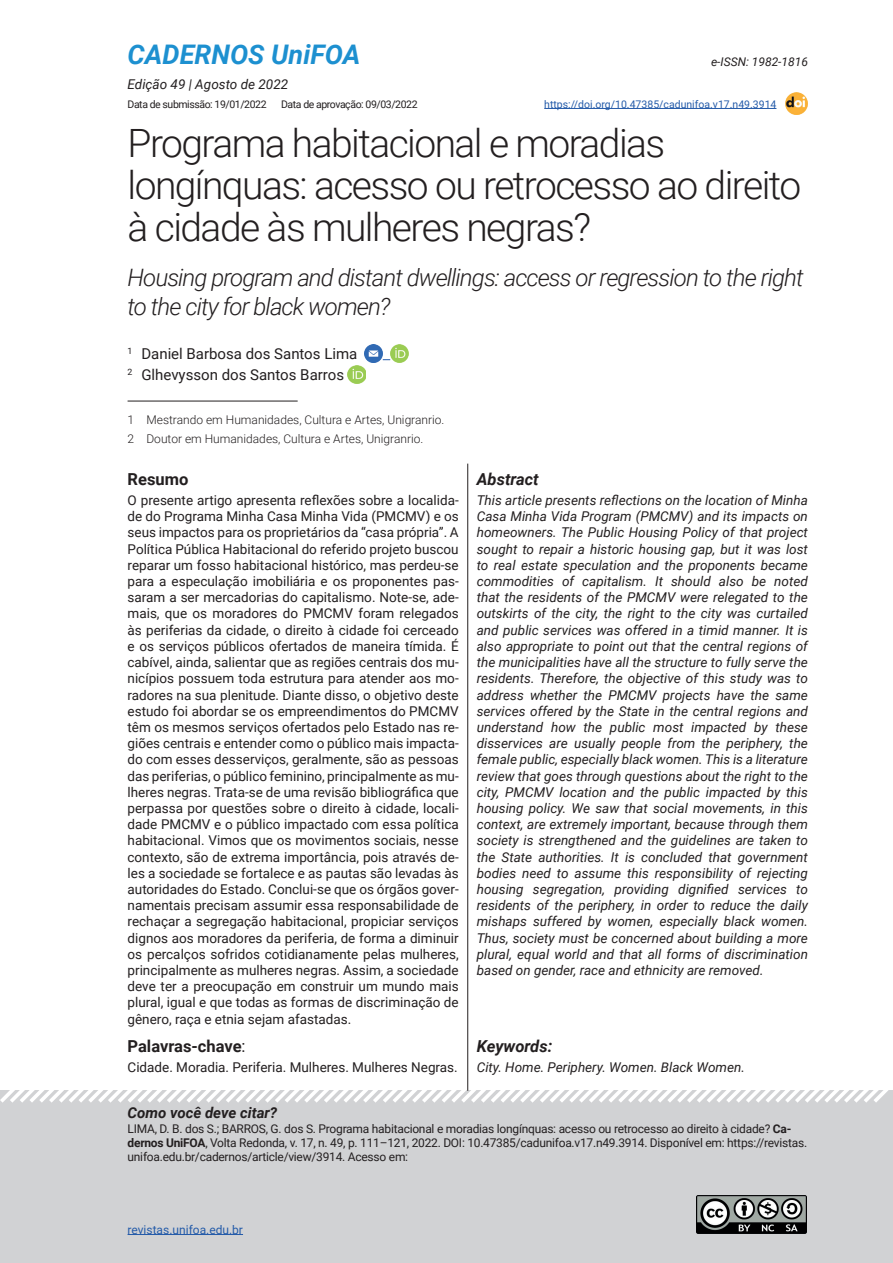
<style>
.page{position:relative;width:893px;height:1263px;background:#fff}
.page>*{position:absolute;margin:0;border:0;box-sizing:border-box;transform-origin:0 0}
.t1{font:300 39px/42px "Roboto";letter-spacing:-.04em;color:#231f20}
.t2{font:italic 700 27px "Roboto";color:#1d90d0}
.t3{font:italic 300 24px/28.8px "Roboto";letter-spacing:-.04em;color:#231f20}
.t4{font:700 16.5px "Roboto";color:#231f20}
.t5{font:italic 700 16.5px "Roboto";color:#231f20}
.t6{font:15px/21px "Roboto";color:#231f20}
.t7{font:italic 700 15px "Roboto";color:#231f20}
.t8{font:13.5px/16.2px "Roboto";color:#231f20;text-align:justify}
.t9{font:italic 13.5px/16.2px "Roboto";color:#231f20;text-align:justify}
.t10{font:12px/14.4px "Roboto";letter-spacing:-.02em;color:#231f20}
.t11{font:300 12px/18.6px "Roboto";color:#231f20}
.t12{font:12px "Roboto";color:#245ba9}
.t13{font:italic 12px "Roboto";color:#231f20}
.t14{font:10.5px "Roboto";letter-spacing:-.04em;color:#231f20}
.t15{font:10.5px "Roboto";color:#245ba9}
.s1{font-weight:400}
.s2{font-weight:700}
</style>
<div class="page">
<div style="left:0;top:1091px;width:893px;height:172px;background:#d1d2d4"></div>
<hr style="left:128px;top:1234px;width:115px;height:1px;background:#245ba9">
<svg style="left:0;top:1079px;width:893px;height:24px"></svg>
<img style="left:697px;top:1195px;width:109px;height:38px">
<img style="left:786px;top:92px;width:22px;height:23px">
<img style="left:365px;top:345px;width:18px;height:18px">
<img style="left:390px;top:345px;width:18px;height:18px">
<img style="left:348px;top:366px;width:18px;height:18px">
<hr style="left:128px;top:401px;width:170px;height:1px;background:#231f20">
<hr style="left:467px;top:464px;width:1px;height:627px;background:#231f20">
<hr style="left:544px;top:108px;width:232px;height:1px;background:#245ba9">
<h2 class="t2" style="left:128px;top:36px;width:235px">CADERNOS UniFOA</h2>
<p class="t9" style="left:128px;top:75px;width:162px">Edição 49 | Agosto de 2022</p>
<p class="t13" style="left:711px;top:54px;width:98px">e-ISSN: 1982-1816</p>
<p class="t14" style="left:128px;top:97px;width:141px">Data de submissão: 19/01/2022</p>
<p class="t14" style="left:281px;top:97px;width:138px">Data de aprovação: 09/03/2022</p>
<p class="t15" style="left:544px;top:97px;width:234px">https://doi.org/10.47385/cadunifoa.v17.n49.3914</p>
<h1 class="t1" style="left:128px;top:120px;width:675px">Programa habitacional e moradias longínquas: acesso ou retrocesso ao direito à cidade às mulheres negras?</h1>
<h3 class="t3" style="left:128px;top:263px;width:678px">Housing program and distant dwellings: access or regression to the right to the city for black women?</h3>
<p class="t6" style="left:128px;top:342px;width:231px"><sup>1</sup> Daniel Barbosa dos Santos Lima<br><sup>2</sup> Glhevysson dos Santos Barros</p>
<p class="t11" style="left:128px;top:410px;width:318px">1 Mestrando em Humanidades, Cultura e Artes, Unigranrio.<br>2 Doutor em Humanidades, Cultura e Artes, Unigranrio.</p>
<p class="t4" style="left:128px;top:467px;width:62px">Resumo</p>
<p class="t8" style="left:128px;top:492px;width:333px">O presente artigo apresenta reflexões sobre a localida&shy;de do Programa Minha Casa Minha Vida (PMCMV) e os seus impactos para os proprietários da “casa própria”. A Política Pública Habitacional do referido projeto buscou reparar um fosso habitacional histórico, mas perdeu-se para a especulação imobiliária e os proponentes pas&shy;saram a ser mercadorias do capitalismo. Note-se, ade&shy;mais, que os moradores do PMCMV foram relegados às periferias da cidade, o direito à cidade foi cerceado e os serviços públicos ofertados de maneira tímida. É cabível, ainda, salientar que as regiões centrais dos mu&shy;nicípios possuem toda estrutura para atender aos mo&shy;radores na sua plenitude. Diante disso, o objetivo deste estudo foi abordar se os empreendimentos do PMCMV têm os mesmos serviços ofertados pelo Estado nas re&shy;giões centrais e entender como o público mais impacta&shy;do com esses desserviços, geralmente, são as pessoas das periferias, o público feminino, principalmente as mu&shy;lheres negras. Trata-se de uma revisão bibliográfica que perpassa por questões sobre o direito à cidade, locali&shy;dade PMCMV e o público impactado com essa política habitacional. Vimos que os movimentos sociais, nesse contexto, são de extrema importância, pois através de&shy;les a sociedade se fortalece e as pautas são levadas às autoridades do Estado. Conclui-se que os órgãos gover&shy;namentais precisam assumir essa responsabilidade de rechaçar a segregação habitacional, propiciar serviços dignos aos moradores da periferia, de forma a diminuir os percalços sofridos cotidianamente pelas mulheres, principalmente as mulheres negras. Assim, a sociedade deve ter a preocupação em construir um mundo mais plural, igual e que todas as formas de discriminação de gênero, raça e etnia sejam afastadas.</p>
<p class="t4" style="left:128px;top:1034px;width:120px">Palavras-chave<span class="s1">:</span></p>
<p class="t8" style="left:128px;top:1059px;width:332px">Cidade. Moradia. Periferia. Mulheres. Mulheres Negras.</p>
<p class="t5" style="left:477px;top:467px;width:64px">Abstract</p>
<p class="t9" style="left:477px;top:492px;width:333px">This article presents reflections on the location of Minha Casa Minha Vida Program (PMCMV) and its impacts on homeowners. The Public Housing Policy of that project sought to repair a historic housing gap, but it was lost to real estate speculation and the proponents became commodities of capitalism. It should also be noted that the residents of the PMCMV were relegated to the outskirts of the city, the right to the city was curtailed and public services was offered in a timid manner. It is also appropriate to point out that the central regions of the municipalities have all the structure to fully serve the residents. Therefore, the objective of this study was to address whether the PMCMV projects have the same services offered by the State in the central regions and understand how the public most impacted by these disservices are usually people from the periphery, the female public, especially black women. This is a literature review that goes through questions about the right to the city, PMCMV location and the public impacted by this housing policy. We saw that social movements, in this context, are extremely important, because through them society is strengthened and the guidelines are taken to the State authorities. It is concluded that government bodies need to assume this responsibility of rejecting housing segregation, providing dignified services to residents of the periphery, in order to reduce the daily mishaps suffered by women, especially black women.<br>Thus, society must be concerned about building a more plural, equal world and that all forms of discrimination based on gender, race and ethnicity are removed.</p>
<p class="t5" style="left:477px;top:1034px;width:77px">Keywords:</p>
<p class="t9" style="left:477px;top:1059px;width:270px">City. Home. Periphery. Women. Black Women.</p>
<p class="t7" style="left:128px;top:1102px;width:151px">Como você deve citar?</p>
<p class="t10" style="left:128px;top:1121px;width:681px">LIMA, D. B. dos S.; BARROS, G. dos S. Programa habitacional e moradias longínquas: acesso ou retrocesso ao direito à cidade? <span class="s2">Ca&shy;dernos UniFOA</span>, Volta Redonda, v. 17, n. 49, p. 111–121, 2022. DOI: 10.47385/cadunifoa.v17.n49.3914. Disponível em: https://revistas. unifoa.edu.br/cadernos/article/view/3914. Acesso em:</p>
<p class="t12" style="left:128px;top:1221px;width:117px">revistas.unifoa.edu.br</p>
</div>
